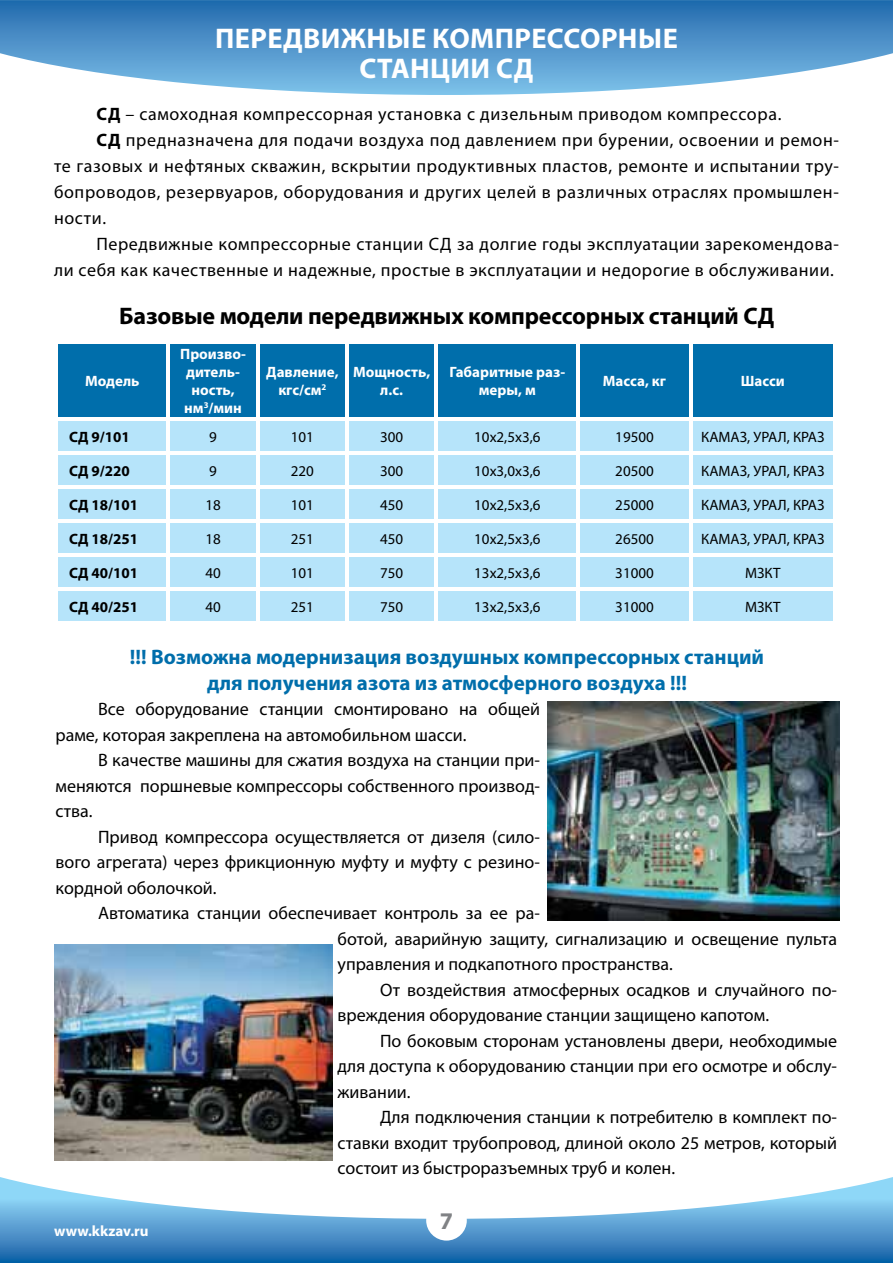
<style>
.page{position:relative;width:893px;height:1263px;background:#fff}
.page>*{position:absolute;margin:0;border:0;box-sizing:border-box;transform-origin:0 0}
.t1{font:700 28.5px/30px "Myriad Pro";letter-spacing:.015em;color:#fff;text-align:center}
.t2{font:700 24px "Myriad Pro";letter-spacing:-.01em;color:#000}
.t3{font:700 24px "Myriad Pro";color:#808285}
.t4{font:700 21px/26.2px "Myriad Pro";color:#006eab;text-align:center}
.t5{font:18px/25.5px "Myriad Pro";letter-spacing:.005em;color:#000;text-align:justify}
.t6{font:18px "Myriad Pro";letter-spacing:.035em;color:#000}
.t7{font:18px "Myriad Pro";letter-spacing:.03em;color:#000}
.t8{font:15px "Myriad Pro";color:#000}
.t9{font:700 15px/18px "Myriad Pro";color:#fff;text-align:center}
.t10{font:700 15px "Myriad Pro";color:#000}
.s1{font-weight:700}
</style>
<div class="page">
<svg style="left:0;top:0;width:893px;height:95px;background:#639fcf"></svg>
<svg style="left:0;top:1177px;width:893px;height:86px"></svg>
<div style="left:426px;top:1200px;width:41px;height:40px;background:#fff;border-radius:50%"></div>
<div style="left:58px;top:344px;width:775px;height:73px;background:#006eab"></div>
<div style="left:58px;top:421px;width:775px;height:200px;background:#b6e4fa"></div>
<hr style="left:167px;top:343px;width:3px;height:74px;background:#fff">
<hr style="left:256px;top:343px;width:3px;height:74px;background:#fff">
<hr style="left:346px;top:343px;width:3px;height:74px;background:#fff">
<hr style="left:435px;top:343px;width:3px;height:74px;background:#fff">
<hr style="left:577px;top:343px;width:3px;height:74px;background:#fff">
<hr style="left:689px;top:343px;width:3px;height:74px;background:#fff">
<hr style="left:55px;top:451px;width:113px;height:3px;background:#fff">
<hr style="left:691px;top:451px;width:146px;height:3px;background:#fff">
<hr style="left:55px;top:485px;width:113px;height:3px;background:#fff">
<hr style="left:691px;top:485px;width:146px;height:3px;background:#fff">
<hr style="left:55px;top:519px;width:113px;height:3px;background:#fff">
<hr style="left:691px;top:519px;width:146px;height:3px;background:#fff">
<hr style="left:55px;top:553px;width:113px;height:3px;background:#fff">
<hr style="left:691px;top:553px;width:146px;height:3px;background:#fff">
<hr style="left:55px;top:587px;width:113px;height:3px;background:#fff">
<hr style="left:691px;top:587px;width:146px;height:3px;background:#fff">
<svg style="left:125px;top:369px;width:644px;height:333px"></svg>
<img style="left:547px;top:702px;width:292px;height:219px">
<img style="left:54px;top:944px;width:278px;height:217px">
<h1 class="t1" style="left:215px;top:23px;width:464px">ПЕРЕДВИжНЫЕ КОМПРЕССОРНЫЕ<br>СТАНЦИИ СД</h1>
<p class="t6" style="left:97px;top:103px;width:686px"><span class="s1">СД</span> – самоходная компрессорная установка с дизельным приводом компрессора.</p>
<p class="t6" style="left:97px;top:129px;width:744px"><span class="s1">СД</span> предназначена для подачи воздуха под давлением при бурении, освоении и ремон-</p>
<p class="t6" style="left:54px;top:155px;width:786px">те газовых и нефтяных скважин, вскрытии продуктивных пластов, ремонте и испытании тру-</p>
<p class="t6" style="left:54px;top:181px;width:786px">бопроводов, резервуаров, оборудования и других целей в различных отраслях промышлен-</p>
<p class="t5" style="left:54px;top:205px;width:54px">ности.</p>
<p class="t7" style="left:97px;top:232px;width:744px">Передвижные компрессорные станции СД за долгие годы эксплуатации зарекомендова-</p>
<p class="t7" style="left:54px;top:258px;width:781px">ли себя как качественные и надежные, простые в эксплуатации и недорогие в обслуживании.</p>
<h2 class="t2" style="left:119px;top:300px;width:656px">Базовые модели передвижных компрессорных станций СД</h2>
<p class="t9" style="left:85px;top:371px;width:56px">Модель</p>
<p class="t9" style="left:180px;top:344px;width:67px">Произво&shy;дитель&shy;ность, нм<sup>3</sup>/мин</p>
<p class="t9" style="left:266px;top:362px;width:74px">Давление, кгс/см<sup>2</sup></p>
<p class="t9" style="left:353px;top:362px;width:79px">Мощность, л.с.</p>
<p class="t9" style="left:449px;top:362px;width:117px">Габаритные раз&shy;меры, м</p>
<p class="t9" style="left:603px;top:371px;width:65px">Масса, кг</p>
<p class="t9" style="left:741px;top:371px;width:45px">Шасси</p>
<p class="t10" style="left:69px;top:427px;width:62px">СД 9/101</p>
<p class="t8" style="left:209px;top:427px;width:9px">9</p>
<p class="t8" style="left:291px;top:427px;width:25px">101</p>
<p class="t8" style="left:380px;top:427px;width:25px">300</p>
<p class="t8" style="left:474px;top:427px;width:68px">10х2,5х3,6</p>
<p class="t8" style="left:615px;top:427px;width:40px">19500</p>
<p class="t8" style="left:701px;top:427px;width:125px">КАМАЗ, УРАЛ, КРАЗ</p>
<p class="t10" style="left:69px;top:461px;width:62px">СД 9/220</p>
<p class="t8" style="left:209px;top:461px;width:9px">9</p>
<p class="t8" style="left:291px;top:461px;width:25px">220</p>
<p class="t8" style="left:380px;top:461px;width:25px">300</p>
<p class="t8" style="left:474px;top:461px;width:68px">10х3,0х3,6</p>
<p class="t8" style="left:615px;top:461px;width:40px">20500</p>
<p class="t8" style="left:701px;top:461px;width:125px">КАМАЗ, УРАЛ, КРАЗ</p>
<p class="t10" style="left:69px;top:495px;width:71px">СД 18/101</p>
<p class="t8" style="left:205px;top:495px;width:17px">18</p>
<p class="t8" style="left:291px;top:495px;width:25px">101</p>
<p class="t8" style="left:380px;top:495px;width:25px">450</p>
<p class="t8" style="left:474px;top:495px;width:68px">10х2,5х3,6</p>
<p class="t8" style="left:615px;top:495px;width:40px">25000</p>
<p class="t8" style="left:701px;top:495px;width:125px">КАМАЗ, УРАЛ, КРАЗ</p>
<p class="t10" style="left:69px;top:529px;width:71px">СД 18/251</p>
<p class="t8" style="left:205px;top:529px;width:17px">18</p>
<p class="t8" style="left:291px;top:529px;width:25px">251</p>
<p class="t8" style="left:380px;top:529px;width:25px">450</p>
<p class="t8" style="left:474px;top:529px;width:68px">10х2,5х3,6</p>
<p class="t8" style="left:615px;top:529px;width:40px">26500</p>
<p class="t8" style="left:701px;top:529px;width:125px">КАМАЗ, УРАЛ, КРАЗ</p>
<p class="t10" style="left:69px;top:563px;width:71px">СД 40/101</p>
<p class="t8" style="left:205px;top:563px;width:17px">40</p>
<p class="t8" style="left:291px;top:563px;width:25px">101</p>
<p class="t8" style="left:380px;top:563px;width:25px">750</p>
<p class="t8" style="left:474px;top:563px;width:68px">13х2,5х3,6</p>
<p class="t8" style="left:615px;top:563px;width:40px">31000</p>
<p class="t8" style="left:745px;top:563px;width:37px">МЗКТ</p>
<p class="t10" style="left:69px;top:597px;width:71px">СД 40/251</p>
<p class="t8" style="left:205px;top:597px;width:17px">40</p>
<p class="t8" style="left:291px;top:597px;width:25px">251</p>
<p class="t8" style="left:380px;top:597px;width:25px">750</p>
<p class="t8" style="left:474px;top:597px;width:68px">13х2,5х3,6</p>
<p class="t8" style="left:615px;top:597px;width:40px">31000</p>
<p class="t8" style="left:745px;top:597px;width:37px">МЗКТ</p>
<p class="t4" style="left:130px;top:643px;width:636px">!!! Возможна модернизация воздушных компрессорных станций для получения азота из атмосферного воздуха !!!</p>
<p class="t5" style="left:56px;top:696px;width:486px;text-indent:43px">Все оборудование станции смонтировано на общей раме, которая закреплена на автомобильном шасси.</p>
<p class="t5" style="left:56px;top:747px;width:486px;text-indent:43px">В качестве машины для сжатия воздуха на станции при&shy;меняются поршневые компрессоры собственного производ&shy;ства.</p>
<p class="t5" style="left:56px;top:824px;width:486px;text-indent:43px">Привод компрессора осуществляется от дизеля (сило&shy;вого агрегата) через фрикционную муфту и муфту с резино&shy;кордной оболочкой.</p>
<p class="t5" style="left:338px;top:900px;width:501px;text-align:left;text-indent:-239px">Автоматика станции обеспечивает контроль за ее ра-<br>ботой, аварийную защиту, сигнализацию и освещение пульта управления и подкапотного пространства.</p>
<p class="t5" style="left:338px;top:977px;width:501px;text-indent:43px">От воздействия атмосферных осадков и случайного по&shy;вреждения оборудование станции защищено капотом.</p>
<p class="t5" style="left:338px;top:1028px;width:501px;text-indent:43px">По боковым сторонам установлены двери, необходимые для доступа к оборудованию станции при его осмотре и обслу&shy;живании.</p>
<p class="t5" style="left:338px;top:1104px;width:501px;text-indent:43px">Для подключения станции к потребителю в комплект по&shy;ставки входит трубопровод, длиной около 25 метров, который состоит из быстроразъемных труб и колен.</p>
<p class="t9" style="left:54px;top:1221px;width:96px">www.kkzav.ru</p>
<h2 class="t3" style="left:440px;top:1205px;width:15px">7</h2>
</div>
